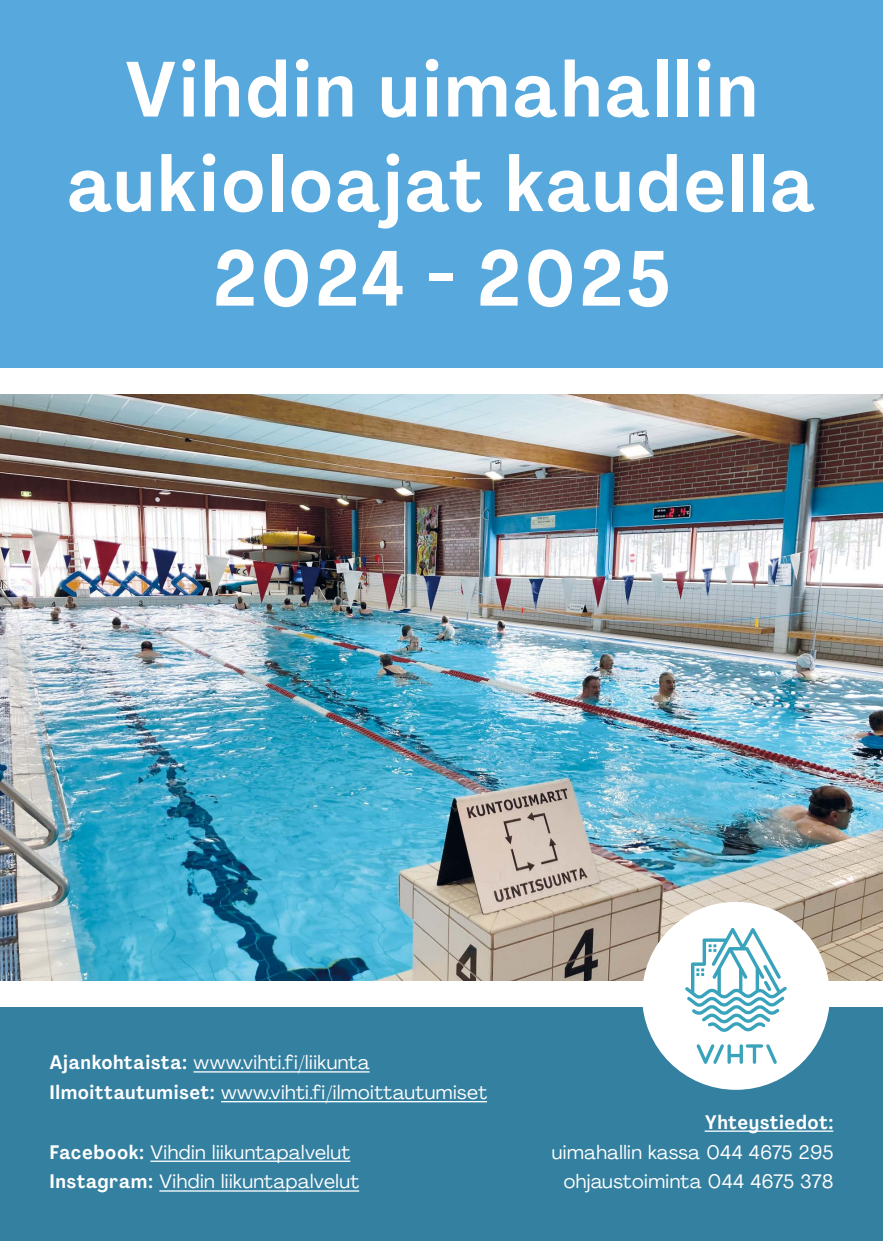
<style>
.page{position:relative;width:883px;height:1241px;background:#fff}
.page>*{position:absolute;margin:0;border:0;box-sizing:border-box;transform-origin:0 0}
.t1{font:700 77px/94.5px "Agrandir Text";letter-spacing:.025em;color:#fff;text-align:center}
.t2{font:19.25px/29.8px "Agrandir";letter-spacing:.025em;color:#fff}
.t3{font:700 19.25px "Agrandir Text";letter-spacing:.025em;color:#fff}
.s1{font-family:"Agrandir Text";font-weight:700}
</style>
<div class="page">
<div style="left:0;top:1007px;width:883px;height:233px;background:#3480a0"></div>
<hr style="left:194px;top:1071px;width:176px;height:1px;background:#fff">
<hr style="left:221px;top:1100px;width:266px;height:2px;background:#fff">
<hr style="left:150px;top:1160px;width:200px;height:1px;background:#fff">
<hr style="left:159px;top:1190px;width:200px;height:1px;background:#fff">
<hr style="left:705px;top:1130px;width:128px;height:1px;background:#fff">
<img style="left:0;top:394px;width:883px;height:586px">
<div style="left:642px;top:901px;width:188px;height:188px;background:#fff;border-radius:50%"></div>
<svg style="left:696px;top:1044px;width:81px;height:19px"></svg>
<svg style="left:685px;top:927px;width:102px;height:104px"></svg>
<div style="left:0;top:0;width:883px;height:367px;background:#56a8dd"></div>
<h1 class="t1" style="left:67px;top:42px;width:750px">Vihdin uimahallin aukioloajat kaudella<br>2024 - 2025</h1>
<p class="t2" style="left:50px;top:1047px;width:439px"><span class="s1">Ajankohtaista:</span> www.vihti.fi/liikunta<br><span class="s1">Ilmoittautumiset:</span> www.vihti.fi/ilmoittautumiset</p>
<p class="t2" style="left:50px;top:1136px;width:311px"><span class="s1">Facebook:</span> Vihdin liikuntapalvelut<br><span class="s1">Instagram:</span> Vihdin liikuntapalvelut</p>
<p class="t3" style="left:705px;top:1109px;width:130px">Yhteystiedot:</p>
<p class="t2" style="left:552px;top:1136px;width:283px;text-align:right">uimahallin kassa 044 4675 295 ohjaustoiminta 044 4675 378</p>
</div>
